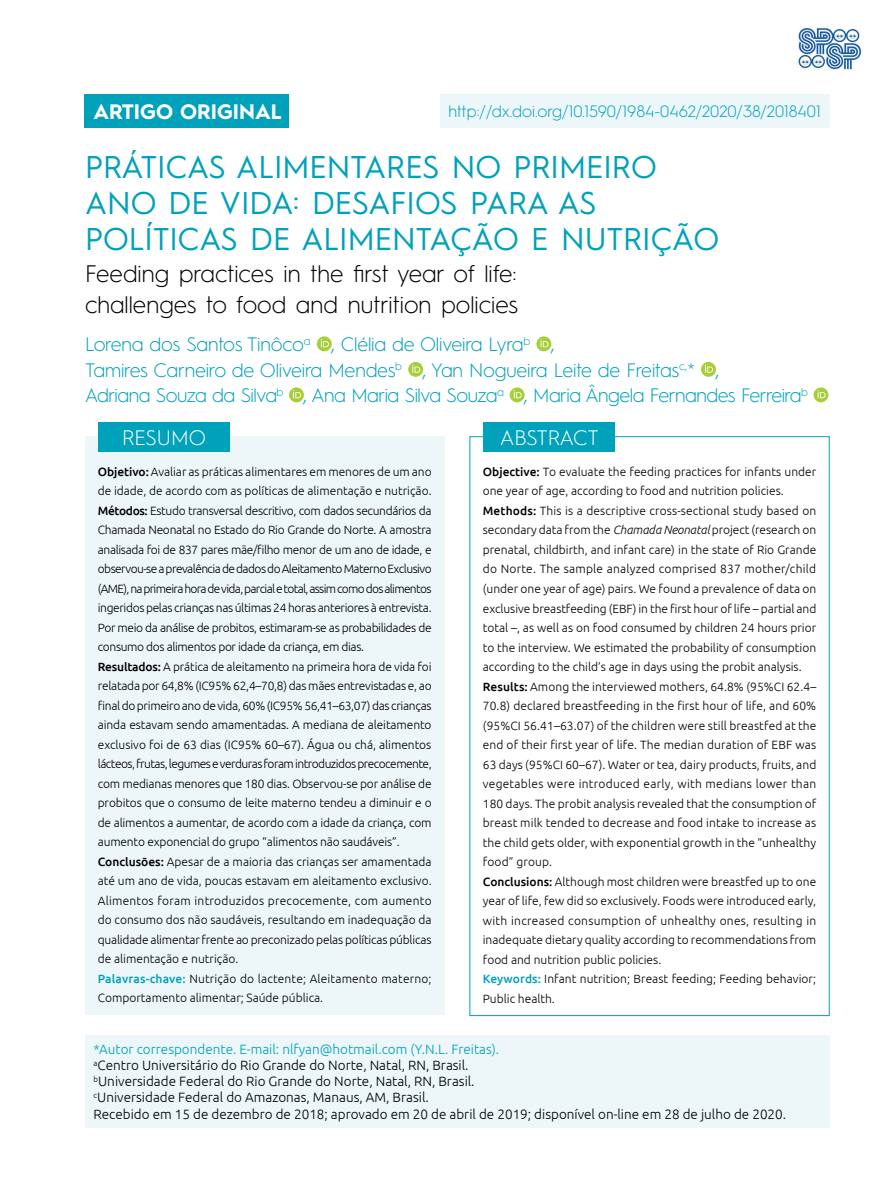
<style>
.page{position:relative;width:893px;height:1191px;background:#fff}
.page>*{position:absolute;margin:0;border:0;box-sizing:border-box;transform-origin:0 0}
.t1{font:31.5px/36px "Hurme Geometric Sans 1";color:#00a1ba}
.t2{font:300 24px/31.5px "Hurme Geometric Sans 1";color:#000}
.t3{font:300 21px "Hurme Geometric Sans 1";letter-spacing:-.005em;color:#fff}
.t4{font:700 21px "Hurme Geometric Sans 1";color:#fff}
.t5{font:300 19.5px/25.5px "Hurme Geometric Sans 1";letter-spacing:-.025em;color:#00a1ba}
.t6{font:300 16.5px "Hurme Geometric Sans 1";color:#00a1ba}
.t7{font:300 13.5px/16.2px "Ubuntu";color:#000}
.t8{font:300 12px/19.5px "Ubuntu";color:#000}
.s1{font-weight:500}
.s2{font-weight:500;color:#00a1ba}
.s3{font-style:italic}
.s4{color:#00a1ba}
</style>
<div class="page">
<div style="left:85px;top:437px;width:359px;height:578px;background:#edf6f9"></div>
<div style="left:98px;top:422px;width:132px;height:29px;background:#00a1ba"></div>
<div style="left:483px;top:422px;width:132px;height:29px;background:#00a1ba"></div>
<div style="left:85px;top:1034px;width:744px;height:93px;background:#edf6f9"></div>
<svg style="left:317px;top:336px;width:15px;height:15px"></svg>
<svg style="left:321px;top:339px;width:8px;height:8px"></svg>
<svg style="left:536px;top:336px;width:15px;height:15px"></svg>
<svg style="left:540px;top:339px;width:8px;height:8px"></svg>
<svg style="left:408px;top:362px;width:15px;height:15px"></svg>
<svg style="left:412px;top:365px;width:8px;height:8px"></svg>
<svg style="left:701px;top:362px;width:15px;height:15px"></svg>
<svg style="left:705px;top:365px;width:8px;height:8px"></svg>
<svg style="left:289px;top:387px;width:15px;height:15px"></svg>
<svg style="left:293px;top:390px;width:8px;height:8px"></svg>
<svg style="left:510px;top:387px;width:14px;height:15px"></svg>
<svg style="left:514px;top:390px;width:8px;height:8px"></svg>
<svg style="left:813px;top:387px;width:15px;height:15px"></svg>
<svg style="left:817px;top:390px;width:9px;height:8px"></svg>
<div style="left:85px;top:94px;width:204px;height:33px;background:#00a1ba"></div>
<div style="left:440px;top:94px;width:389px;height:33px;background:#edf6f9"></div>
<img style="left:798px;top:27px;width:64px;height:43px">
<h3 class="t4" style="left:93px;top:97px;width:190px">ARTIGO ORIGINAL</h3>
<h3 class="t6" style="left:448px;top:100px;width:374px">http://dx.doi.org/10.1590/1984-0462/2020/38/2018401</h3>
<h1 class="t1" style="left:85px;top:147px;width:636px">PRÁTICAS ALIMENTARES NO PRIMEIRO<br>ANO DE VIDA: DESAFIOS PARA AS<br>POLÍTICAS DE ALIMENTAÇÃO E NUTRIÇÃO</h1>
<h2 class="t2" style="left:85px;top:256px;width:434px">Feeding practices in the first year of life: challenges to food and nutrition policies</h2>
<h3 class="t5" style="left:85px;top:330px;width:724px">Lorena dos Santos Tinôco<sup>a</sup> , Clélia de Oliveira Lyra<sup>b</sup> ,<br>Tamires Carneiro de Oliveira Mendes<sup>b</sup> , Yan Nogueira Leite de Freitas<sup>c,</sup>* ,<br>Adriana Souza da Silva<sup>b</sup> , Ana Maria Silva Souza<sup>a</sup> , Maria Ângela Fernandes Ferreira<sup>b</sup></h3>
<h3 class="t3" style="left:122px;top:423px;width:85px">RESUMO</h3>
<h3 class="t3" style="left:500px;top:423px;width:100px">ABSTRACT</h3>
<p class="t8" style="left:98px;top:461px;width:335px"><span class="s1">Objetivo:</span> Avaliar as práticas alimentares em menores de um ano de idade, de acordo com as políticas de alimentação e nutrição.<br><span class="s1">Métodos:</span> Estudo transversal descritivo, com dados secundários da Chamada Neonatal no Estado do Rio Grande do Norte. A amostra analisada foi de 837 pares mãe/filho menor de um ano de idade, e observou-se a prevalência de dados do Aleitamento Materno Exclusivo (AME), na primeira hora de vida, parcial e total, assim como dos alimentos ingeridos pelas crianças nas últimas 24 horas anteriores à entrevista.<br>Por meio da análise de probitos, estimaram-se as probabilidades de consumo dos alimentos por idade da criança, em dias.<br><span class="s1">Resultados:</span> A prática de aleitamento na primeira hora de vida foi relatada por 64,8% (IC95% 62,4–70,8) das mães entrevistadas e, ao final do primeiro ano de vida, 60% (IC95% 56,41–63,07) das crianças ainda estavam sendo amamentadas. A mediana de aleitamento exclusivo foi de 63 dias (IC95% 60–67). Água ou chá, alimentos lácteos, frutas, legumes e verduras foram introduzidos precocemente, com medianas menores que 180 dias. Observou-se por análise de probitos que o consumo de leite materno tendeu a diminuir e o de alimentos a aumentar, de acordo com a idade da criança, com aumento exponencial do grupo “alimentos não saudáveis”.<br><span class="s1">Conclusões:</span> Apesar de a maioria das crianças ser amamentada até um ano de vida, poucas estavam em aleitamento exclusivo.<br>Alimentos foram introduzidos precocemente, com aumento do consumo dos não saudáveis, resultando em inadequação da qualidade alimentar frente ao preconizado pelas políticas públicas de alimentação e nutrição.<br><span class="s2">Palavras-chave:</span> Nutrição do lactente; Aleitamento materno; Comportamento alimentar; Saúde pública.</p>
<p class="t8" style="left:483px;top:461px;width:335px"><span class="s1">Objective:</span> To evaluate the feeding practices for infants under one year of age, according to food and nutrition policies.<br><span class="s1">Methods:</span> This is a descriptive cross-sectional study based on secondary data from the <span class="s3">Chamada Neonatal</span> project (research on prenatal, childbirth, and infant care) in the state of Rio Grande do Norte. The sample analyzed comprised 837 mother/child (under one year of age) pairs. We found a prevalence of data on exclusive breastfeeding (EBF) in the first hour of life – partial and total –, as well as on food consumed by children 24 hours prior to the interview. We estimated the probability of consumption according to the child’s age in days using the probit analysis.<br><span class="s1">Results:</span> Among the interviewed mothers, 64.8% (95%CI 62.4– 70.8) declared breastfeeding in the first hour of life, and 60% (95%CI 56.41–63.07) of the children were still breastfed at the end of their first year of life. The median duration of EBF was 63 days (95%CI 60–67). Water or tea, dairy products, fruits, and vegetables were introduced early, with medians lower than 180 days. The probit analysis revealed that the consumption of breast milk tended to decrease and food intake to increase as the child gets older, with exponential growth in the “unhealthy food” group.<br><span class="s1">Conclusions:</span> Although most children were breastfed up to one year of life, few did so exclusively. Foods were introduced early, with increased consumption of unhealthy ones, resulting in inadequate dietary quality according to recommendations from food and nutrition public policies.<br><span class="s2">Keywords:</span> Infant nutrition; Breast feeding; Feeding behavior; Public health.</p>
<p class="t7" style="left:94px;top:1040px;width:694px"><span class="s4">*Autor correspondente. E-mail: nlfyan@hotmail.com (Y.N.L. Freitas).<br></span><sup>a</sup>Centro Universitário do Rio Grande do Norte, Natal, RN, Brasil.<br><sup>b</sup>Universidade Federal do Rio Grande do Norte, Natal, RN, Brasil.<br><sup>c</sup>Universidade Federal do Amazonas, Manaus, AM, Brasil.<br>Recebido em 15 de dezembro de 2018; aprovado em 20 de abril de 2019; disponível on-line em 28 de julho de 2020.</p>
</div>
